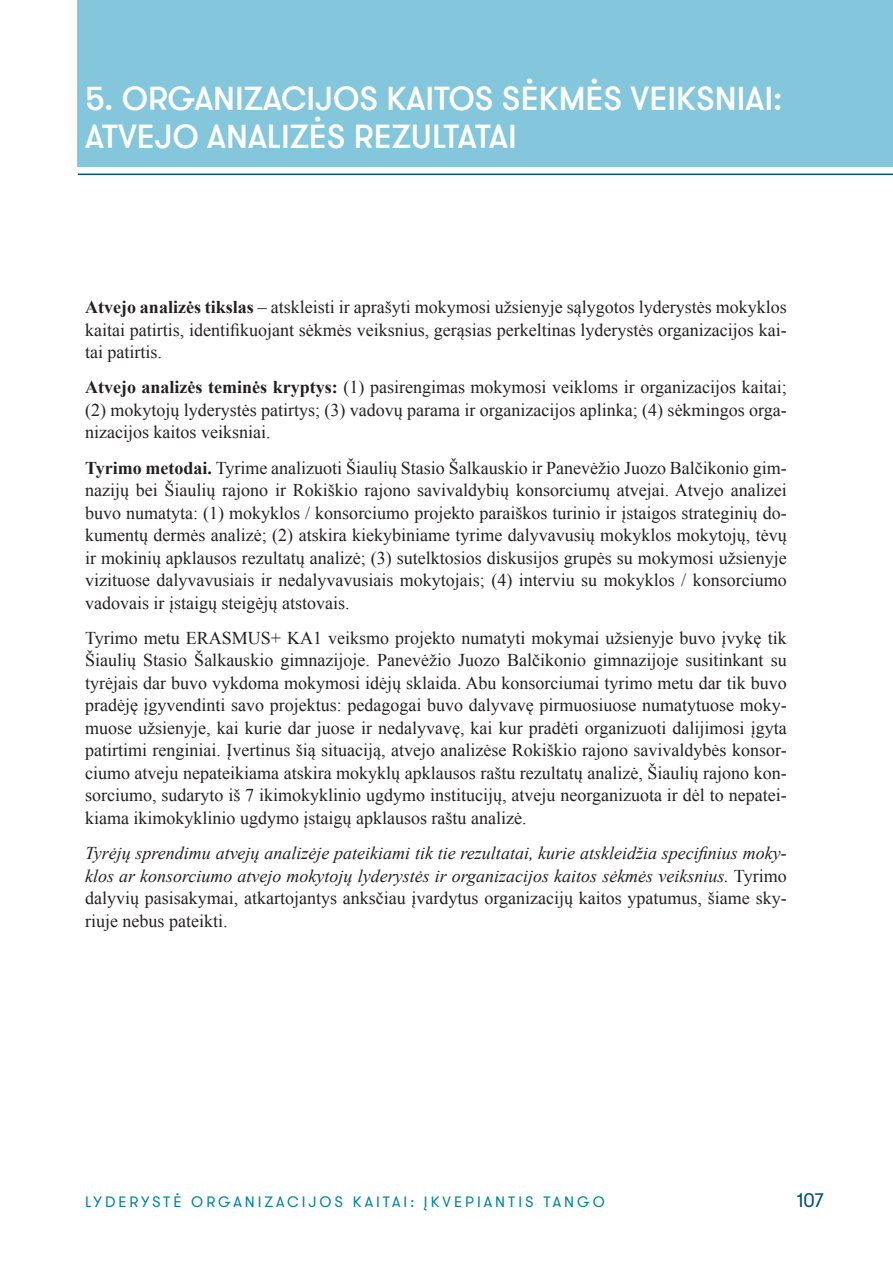
<style>
.page{position:relative;width:893px;height:1263px;background:#fff}
.page>*{position:absolute;margin:0;border:0;box-sizing:border-box;transform-origin:0 0}
.t1{font:500 33px/38px "GT Walsheim Pro";color:#fff}
.t2{font:19.5px "GT Walsheim Pro";color:#005473}
.t3{font:18px/22.5px "Times New Roman";color:#231f20;text-align:justify}
.t4{font:italic 18px/22.5px "Times New Roman";color:#231f20;text-align:justify}
.t5{font:15px "GT Walsheim Pro";letter-spacing:.2em;color:#00839d}
.s1{font-weight:700}
.s2{font-style:normal}
</style>
<div class="page">
<div style="left:78px;top:0;width:815px;height:167px;background:#84c6dc"></div>
<hr style="left:78px;top:174px;width:815px;height:1px;background:#005473">
<h1 class="t1" style="left:85px;top:80px;width:699px">5. ORGANIZACIJOS KAITOS SĖKMĖS VEIKSNIAI:<br>ATVEJO ANALIZĖS REZULTATAI</h1>
<p class="t3" style="left:85px;top:295px;width:703px"><span class="s1">Atvejo analizės tikslas</span> – atskleisti ir aprašyti mokymosi užsienyje sąlygotos lyderystės mokyklos kaitai patirtis, identifikuojant sėkmės veiksnius, gerąsias perkeltinas lyderystės organizacijos kai&shy;tai patirtis.</p>
<p class="t3" style="left:85px;top:376px;width:703px"><span class="s1">Atvejo analizės teminės kryptys:</span> (1) pasirengimas mokymosi veikloms ir organizacijos kaitai; (2) mokytojų lyderystės patirtys; (3) vadovų parama ir organizacijos aplinka; (4) sėkmingos orga&shy;nizacijos kaitos veiksniai.</p>
<p class="t3" style="left:85px;top:456px;width:703px"><span class="s1">Tyrimo metodai.</span> Tyrime analizuoti Šiaulių Stasio Šalkauskio ir Panevėžio Juozo Balčikonio gim&shy;nazijų bei Šiaulių rajono ir Rokiškio rajono savivaldybių konsorciumų atvejai. Atvejo analizei buvo numatyta: (1) mokyklos / konsorciumo projekto paraiškos turinio ir įstaigos strateginių do&shy;kumentų dermės analizė; (2) atskira kiekybiniame tyrime dalyvavusių mokyklos mokytojų, tėvų ir mokinių apklausos rezultatų analizė; (3) sutelktosios diskusijos grupės su mokymosi užsienyje vizituose dalyvavusiais ir nedalyvavusiais mokytojais; (4) interviu su mokyklos / konsorciumo vadovais ir įstaigų steigėjų atstovais.</p>
<p class="t3" style="left:85px;top:626px;width:703px">Tyrimo metu ERASMUS+ KA1 veiksmo projekto numatyti mokymai užsienyje buvo įvykę tik Šiaulių Stasio Šalkauskio gimnazijoje. Panevėžio Juozo Balčikonio gimnazijoje susitinkant su tyrėjais dar buvo vykdoma mokymosi idėjų sklaida. Abu konsorciumai tyrimo metu dar tik buvo pradėję įgyvendinti savo projektus: pedagogai buvo dalyvavę pirmuosiuose numatytuose moky&shy;muose užsienyje, kai kurie dar juose ir nedalyvavę, kai kur pradėti organizuoti dalijimosi įgyta patirtimi renginiai. Įvertinus šią situaciją, atvejo analizėse Rokiškio rajono savivaldybės konsor&shy;ciumo atveju nepateikiama atskira mokyklų apklausos raštu rezultatų analizė, Šiaulių rajono kon&shy;sorciumo, sudaryto iš 7 ikimokyklinio ugdymo institucijų, atveju neorganizuota ir dėl to nepatei&shy;kiama ikimokyklinio ugdymo įstaigų apklausos raštu analizė.</p>
<p class="t4" style="left:85px;top:841px;width:703px">Tyrėjų sprendimu atvejų analizėje pateikiami tik tie rezultatai, kurie atskleidžia specifinius moky&shy;klos ar konsorciumo atvejo mokytojų lyderystės ir organizacijos kaitos sėkmės veiksnius. <span class="s2">Tyrimo dalyvių pasisakymai, atkartojantys anksčiau įvardytus organizacijų kaitos ypatumus, šiame sky&shy;riuje nebus pateikti.</span></p>
<p class="t5" style="left:85px;top:1192px;width:521px">LYDERYSTĖ ORGANIZACIJOS KAITAI: ĮKVEPIANTIS TANGO</p>
<p class="t2" style="left:797px;top:1188px;width:28px">107</p>
</div>
